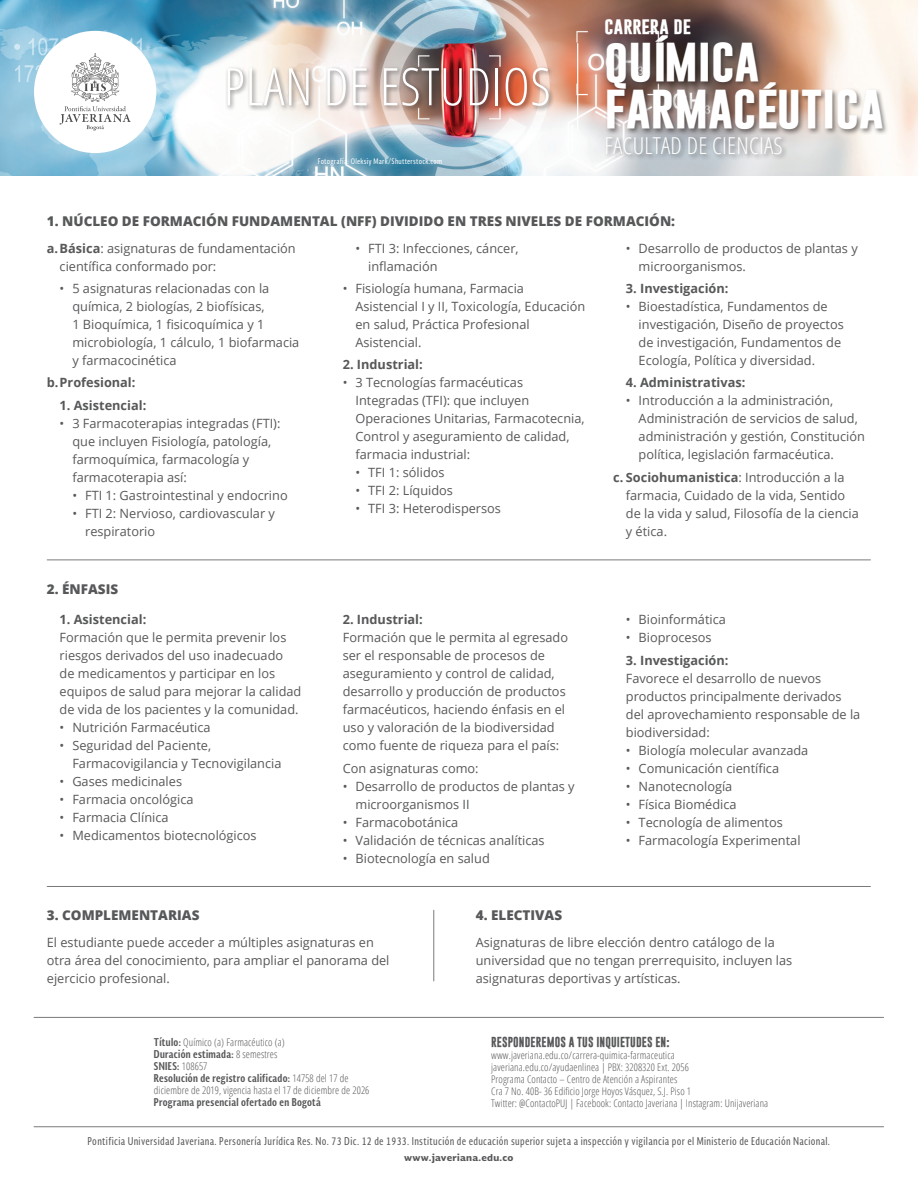
<style>
.page{position:relative;width:918px;height:1188px;background:#fff}
.page>*{position:absolute;margin:0;border:0;box-sizing:border-box;transform-origin:0 0}
.t1{font:300 condensed 51.9px "Open Sans";letter-spacing:.01em;color:#fff}
.t2{font:700 45px/47.8px "Gobold";color:#fff}
.t3{font:300 condensed 23.4px "Open Sans";letter-spacing:.01em;color:#fff}
.t4{font:700 17.25px "Gobold";letter-spacing:.01em;color:#fff}
.textos{font:800 13.5px "Open Sans";color:#57585a}
.textos-2{font:12.75px/18px "Open Sans";color:#57585a}
.textos-3{font:700 12.75px "Open Sans";color:#57585a}
.datos{font:300 condensed 10.5px/12px "Open Sans";letter-spacing:.01em;color:#57585a}
.t5{font:10.5px "Soberana Sans Condensed";letter-spacing:.03em;color:#57585a}
.t6{font:700 10.5px "Soberana Sans Condensed";letter-spacing:.03em;color:#57585a}
.t2-2{font:700 10.5px "Gobold";letter-spacing:.01em;color:#57585a}
.t7{font:900 9px "Soberana Sans";letter-spacing:.03em;color:#57585a}
.t8{font:7.5px "Soberana Sans Condensed";letter-spacing:.03em;color:#fff}
.s1{font-weight:700}
.s2{font-family:"Soberana Sans Condensed";font-weight:700;font-stretch:normal}
.s3{font-family:"Open Sans";font-weight:300;font-stretch:condensed}
</style>
<div class="page">
<img style="left:0;top:0;width:918px;height:175px">
<div style="left:34px;top:31px;width:122px;height:122px;background:#fff;border-radius:50%"></div>
<div style="left:225px;top:65px;width:330px;height:47px;background:#231f20;opacity:.55"></div>
<hr style="left:577px;top:44px;width:1px;height:86px;background:#fff">
<hr style="left:34px;top:1126px;width:850px;height:1px;background:#57585a">
<hr style="left:34px;top:1017px;width:850px;height:1px;background:#57585a">
<hr style="left:433px;top:910px;width:1px;height:71px;background:#57585a">
<hr style="left:47px;top:886px;width:823px;height:1px;background:#57585a">
<hr style="left:47px;top:560px;width:823px;height:1px;background:#57585a">
<div style="left:604px;top:135px;width:184px;height:25px;background:#231f20;opacity:.55"></div>
<svg style="left:59px;top:53px;width:72px;height:78px"></svg>
<div style="left:604px;top:33px;width:285px;height:103px;background:#231f20;opacity:.55"></div>
<p class="t1" style="left:224px;top:51px;width:329px">PLAN DE ESTUDIOS</p>
<p class="t8" style="left:318px;top:156px;width:126px">Fotografía: Oleksiy Mark/Shutterstock.com</p>
<p class="t4" style="left:605px;top:15px;width:88px">carrera de</p>
<p class="t2" style="left:605px;top:35px;width:280px">química farmacéutica</p>
<p class="t3" style="left:605px;top:130px;width:180px">FACULTAD DE CIENCIAS</p>
<p class="textos" style="left:47px;top:211px;width:630px">1. NÚCLEO DE FORMACIÓN FUNDAMENTAL (NFF) DIVIDIDO EN TRES NIVELES DE FORMACIÓN:</p>
<p class="textos-2" style="left:60px;top:239px;width:238px;text-indent:-13px"><span class="s1">a.Básica</span>: asignaturas de fundamentación científica conformado por:</p>
<p class="textos-2" style="left:72px;top:279px;width:229px;text-indent:-13px">• 5 asignaturas relacionadas con la química, 2 biologías, 2 biofísicas,<br>1 Bioquímica, 1 fisicoquímica y 1 microbiología, 1 cálculo, 1 biofarmacia y farmacocinética</p>
<p class="textos-3" style="left:47px;top:374px;width:90px">b.Profesional:</p>
<p class="textos-3" style="left:60px;top:396px;width:88px">1. Asistencial:</p>
<p class="textos-2" style="left:72px;top:414px;width:210px;text-indent:-13px">• 3 Farmacoterapias integradas (FTI): que incluyen Fisiología, patología, farmoquímica, farmacología y farmacoterapia así:</p>
<p class="textos-2" style="left:72px;top:486px;width:217px">• FTI 1: Gastrointestinal y endocrino</p>
<p class="textos-2" style="left:85px;top:504px;width:191px;text-indent:-13px">• FTI 2: Nervioso, cardiovascular y respiratorio</p>
<p class="textos-2" style="left:368px;top:239px;width:152px;text-indent:-13px">• FTI 3: Infecciones, cáncer, inflamación</p>
<p class="textos-2" style="left:356px;top:279px;width:231px;text-indent:-13px">• Fisiología humana, Farmacia<br>Asistencial I y II, Toxicología, Educación en salud, Práctica Profesional<br>Asistencial.</p>
<p class="textos-3" style="left:343px;top:356px;width:82px">2. Industrial:</p>
<p class="textos-2" style="left:356px;top:373px;width:231px;text-indent:-13px">• 3 Tecnologías farmacéuticas<br>Integradas (TFI): que incluyen<br>Operaciones Unitarias, Farmacotecnia,<br>Control y aseguramiento de calidad, farmacia industrial:</p>
<p class="textos-2" style="left:356px;top:463px;width:91px">• TFI 1: sólidos</p>
<p class="textos-2" style="left:356px;top:481px;width:99px">• TFI 2: Líquidos</p>
<p class="textos-2" style="left:356px;top:499px;width:147px">• TFI 3: Heterodispersos</p>
<p class="textos-2" style="left:639px;top:239px;width:221px;text-indent:-13px">• Desarrollo de productos de plantas y microorganismos.</p>
<p class="textos-3" style="left:626px;top:280px;width:104px">3. Investigación:</p>
<p class="textos-2" style="left:639px;top:297px;width:207px;text-indent:-13px">• Bioestadística, Fundamentos de investigación, Diseño de proyectos de investigación, Fundamentos de Ecología, Política y diversidad.</p>
<p class="textos-3" style="left:626px;top:374px;width:121px">4. Administrativas:</p>
<p class="textos-2" style="left:639px;top:391px;width:228px;text-indent:-13px">• Introducción a la administración, Administración de servicios de salud, administración y gestión, Constitución política, legislación farmacéutica.</p>
<p class="textos-2" style="left:626px;top:468px;width:235px;text-indent:-13px"><span class="s1">c. Sociohumanistica</span>: Introducción a la farmacia, Cuidado de la vida, Sentido de la vida y salud, Filosofía de la ciencia y ética.</p>
<p class="textos" style="left:47px;top:578px;width:73px">2. ÉNFASIS</p>
<p class="textos-3" style="left:60px;top:611px;width:88px">1. Asistencial:</p>
<p class="textos-2" style="left:60px;top:628px;width:243px">Formación que le permita prevenir los riesgos derivados del uso inadecuado<br>de medicamentos y participar en los equipos de salud para mejorar la calidad de vida de los pacientes y la comunidad.</p>
<p class="textos-2" style="left:60px;top:718px;width:153px">• Nutrición Farmacéutica</p>
<p class="textos-2" style="left:72px;top:736px;width:211px;text-indent:-13px">• Seguridad del Paciente,<br>Farmacovigilancia y Tecnovigilancia</p>
<p class="textos-2" style="left:60px;top:772px;width:124px">• Gases medicinales</p>
<p class="textos-2" style="left:60px;top:790px;width:135px">• Farmacia oncológica</p>
<p class="textos-2" style="left:60px;top:808px;width:110px">• Farmacia Clínica</p>
<p class="textos-2" style="left:60px;top:826px;width:199px">• Medicamentos biotecnológicos</p>
<p class="textos-3" style="left:343px;top:611px;width:82px">2. Industrial:</p>
<p class="textos-2" style="left:343px;top:628px;width:227px">Formación que le permita al egresado ser el responsable de procesos de aseguramiento y control de calidad, desarrollo y producción de productos farmacéuticos, haciendo énfasis en el uso y valoración de la biodiversidad como fuente de riqueza para el país:</p>
<p class="textos-2" style="left:343px;top:759px;width:137px">Con asignaturas como:</p>
<p class="textos-2" style="left:356px;top:777px;width:221px;text-indent:-13px">• Desarrollo de productos de plantas y microorganismos II</p>
<p class="textos-2" style="left:343px;top:813px;width:117px">• Farmacobotánica</p>
<p class="textos-2" style="left:343px;top:831px;width:203px">• Validación de técnicas analíticas</p>
<p class="textos-2" style="left:343px;top:849px;width:149px">• Biotecnología en salud</p>
<p class="textos-2" style="left:626px;top:610px;width:102px">• Bioinformática</p>
<p class="textos-2" style="left:626px;top:628px;width:87px">• Bioprocesos</p>
<p class="textos-3" style="left:626px;top:651px;width:104px">3. Investigación:</p>
<p class="textos-2" style="left:626px;top:669px;width:236px">Favorece el desarrollo de nuevos productos principalmente derivados del aprovechamiento responsable de la biodiversidad:</p>
<p class="textos-2" style="left:626px;top:741px;width:184px">• Biología molecular avanzada</p>
<p class="textos-2" style="left:626px;top:759px;width:155px">• Comunicación científica</p>
<p class="textos-2" style="left:626px;top:777px;width:108px">• Nanotecnología</p>
<p class="textos-2" style="left:626px;top:795px;width:112px">• Física Biomédica</p>
<p class="textos-2" style="left:626px;top:813px;width:159px">• Tecnología de alimentos</p>
<p class="textos-2" style="left:626px;top:831px;width:176px">• Farmacología Experimental</p>
<p class="textos" style="left:47px;top:905px;width:154px">3. COMPLEMENTARIAS</p>
<p class="textos-2" style="left:47px;top:933px;width:344px">El estudiante puede acceder a múltiples asignaturas en otra área del conocimiento, para ampliar el panorama del ejercicio profesional.</p>
<p class="datos" style="left:154px;top:1036px;width:132px"><span class="s2">Título:</span> Químico (a) Farmacéutico (a)</p>
<p class="t6" style="left:154px;top:1047px;width:125px">Duración estimada: <span class="s3">8 semestres</span></p>
<p class="t6" style="left:154px;top:1059px;width:55px">SNIES: <span class="s3">108657</span></p>
<p class="datos" style="left:154px;top:1072px;width:217px"><span class="s2">Resolución de registro calificado:</span> 14758 del 17 de diciembre de 2019, vigencia hasta el 17 de diciembre de 2026</p>
<p class="t6" style="left:154px;top:1095px;width:169px">Programa presencial ofertado en Bogotá</p>
<p class="textos" style="left:476px;top:905px;width:88px">4. ELECTIVAS</p>
<p class="textos-2" style="left:476px;top:933px;width:318px">Asignaturas de libre elección dentro catálogo de la universidad que no tengan prerrequisito, incluyen las asignaturas deportivas y artísticas.</p>
<p class="t2-2" style="left:491px;top:1035px;width:180px">RESPONDEREMOS A TUS INQUIETUDES EN:</p>
<p class="datos" style="left:491px;top:1048px;width:185px">www.javeriana.edu.co/carrera-quimica-farmaceutica</p>
<p class="datos" style="left:491px;top:1060px;width:199px">javeriana.edu.co/ayudaenlinea | PBX: 3208320 Ext. 2056</p>
<p class="datos" style="left:491px;top:1072px;width:188px">Programa Contacto – Centro de Atención a Aspirantes</p>
<p class="datos" style="left:491px;top:1084px;width:201px">Cra 7 No. 40B- 36 Edificio Jorge Hoyos Vásquez, S.J. Piso 1</p>
<p class="datos" style="left:491px;top:1096px;width:279px">Twitter: @ContactoPUJ | Facebook: Contacto Javeriana | Instagram: Unijaveriana</p>
<p class="t5" style="left:88px;top:1134px;width:744px">Pontificia Universidad Javeriana. Personería Jurídica Res. No. 73 Dic. 12 de 1933. Institución de educación superior sujeta a inspección y vigilancia por el Ministerio de Educación Nacional.</p>
<p class="t7" style="left:404px;top:1151px;width:111px">www.javeriana.edu.co</p>
</div>
